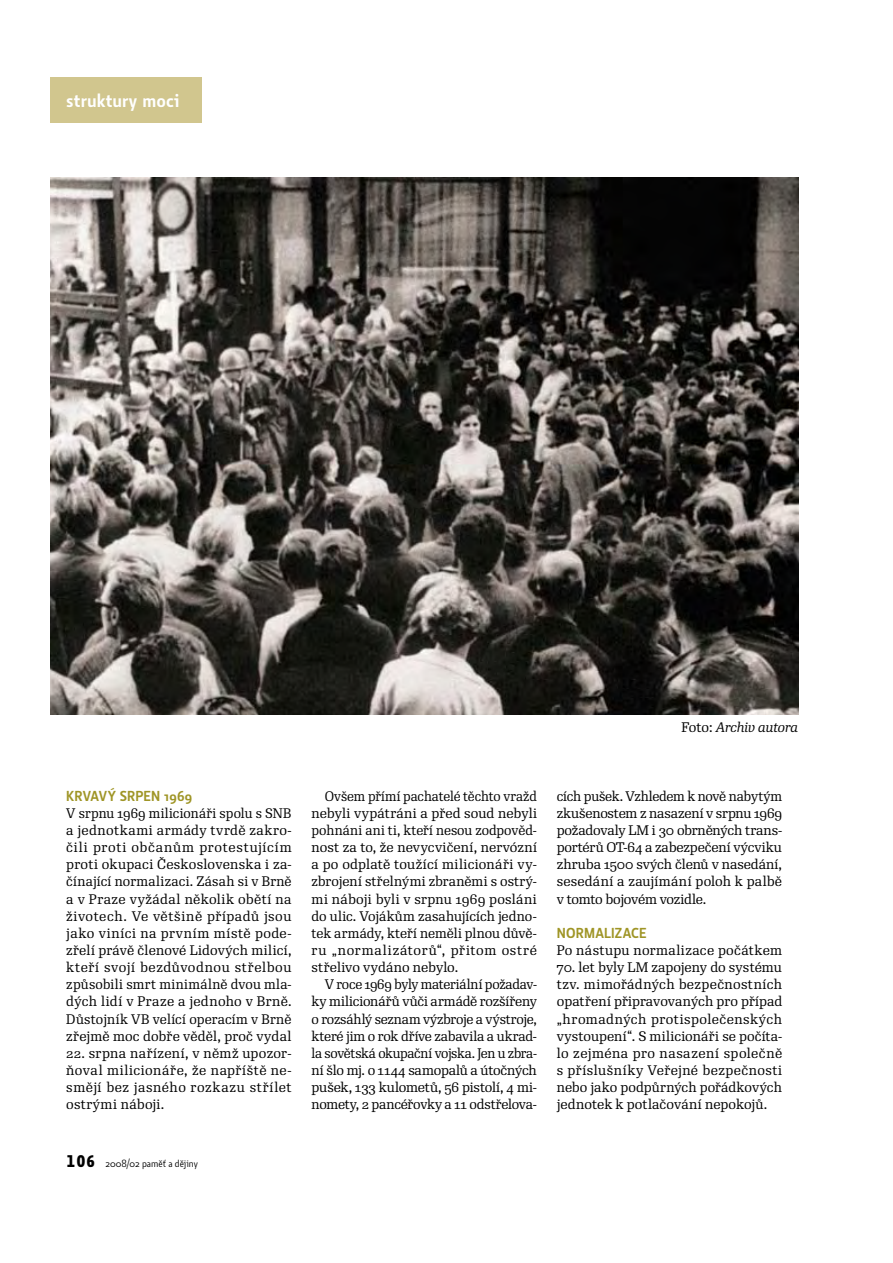
<style>
.page{position:relative;width:893px;height:1263px;background:#fff}
.page>*{position:absolute;margin:0;border:0;box-sizing:border-box;transform-origin:0 0}
.t1{font:600 18.75px "Botanika Std";color:#fff}
.t2{font:600 14.1px "Botanika Std";letter-spacing:.015em;color:#9f9526}
.t3{font:13.35px/17.1px "Re Public Std";letter-spacing:.01em;color:#000;text-align:justify}
.t4{font:13.35px/17.1px "Re Public Std";letter-spacing:.01em;color:#000;text-align:justify;scale:.96 1}
.t5{font:13.35px/17.1px "Re Public Std";letter-spacing:.01em;color:#000;text-align:justify;scale:.95 1}
.t6{font:italic 13.35px "Re Public Std";letter-spacing:-.01em;color:#000}
.t7{font:10.2px "Botanika Std";color:#000}
.s1{font-style:normal}
.s2{font-family:"Botanika Mono";font-weight:700;font-size:16.35px}
</style>
<div class="page">
<div style="left:50px;top:77px;width:152px;height:46px;background:#d1c68e"></div>
<img style="left:50px;top:178px;width:748px;height:537px">
<h1 class="t1" style="left:66px;top:93px;width:115px">struktury moci</h1>
<p class="t6" style="left:681px;top:721px;width:118px"><span class="s1">Foto:</span> Archiv autora</p>
<p class="t2" style="left:66px;top:790px;width:127px">KRVAVÝ SRPEN 1969</p>
<p class="t4" style="left:66px;top:805px;width:236px">V srpnu 1969 milicionáři spolu s SNB a jednotkami armády tvrdě zakro&shy;čili proti občanům protestujícím proti okupaci Československa i za&shy;čínající normalizaci. Zásah si v Brně a v Praze vyžádal několik obětí na životech. Ve většině případů jsou jako viníci na prvním místě pode&shy;zřelí právě členové Lidových milicí, kteří svojí bezdůvodnou střelbou způsobili smrt minimálně dvou mla&shy;dých lidí v Praze a jednoho v Brně.<br>Důstojník VB velící operacím v Brně zřejmě moc dobře věděl, proč vydal</p>
<p class="t3" style="left:66px;top:1045px;width:227px">22. srpna nařízení, v němž upozor&shy;ňoval milicionáře, že napříště ne&shy;smějí bez jasného rozkazu střílet ostrými náboji.</p>
<p class="t7" style="left:66px;top:1159px;width:133px"><span class="s2">106</span> 2008/02 paměť a dějiny</p>
<p class="t5" style="left:312px;top:788px;width:239px;text-indent:13px">Ovšem přímí pachatelé těchto vražd nebyli vypátráni a před soud nebyli pohnáni ani ti, kteří nesou zodpověd&shy;nost za to, že nevycvičení, nervózní a po odplatě toužící milicionáři vy&shy;zbrojení střelnými zbraněmi s ostrý&shy;mi náboji byli v srpnu 1969 posláni do ulic. Vojákům zasahujících jedno&shy;tek armády, kteří neměli plnou důvě&shy;ru „normalizátorů“, přitom ostré střelivo vydáno nebylo.</p>
<p class="t3" style="left:312px;top:977px;width:227px;text-indent:13px">V roce 1969 byly materiální požadav&shy;ky milicionářů vůči armádě rozšířeny o rozsáhlý seznam výzbroje a výstroje, které jim o rok dříve zabavila a ukrad&shy;la sovětská okupační vojska. Jen u zbra&shy;ní šlo mj. o 1144 samopalů a útočných pušek, 133 kulometů, 56 pistolí, 4 mi&shy;nomety, 2 pancéřovky a 11 odstřelova-</p>
<p class="t3" style="left:557px;top:788px;width:227px">cích pušek. Vzhledem k nově nabytým zkušenostem z nasazení v srpnu 1969 požadovaly LM i 30 obrněných trans&shy;portérů OT-64 a zabezpečení výcviku zhruba 1500 svých členů v nasedání, sesedání a zaujímání poloh k palbě v tomto bojovém vozidle.</p>
<p class="t2" style="left:557px;top:927px;width:91px">NORMALIZACE</p>
<p class="t3" style="left:557px;top:943px;width:227px">Po nástupu normalizace počátkem</p>
<p class="t3" style="left:557px;top:960px;width:227px">70. let byly LM zapojeny do systému tzv. mimořádných bezpečnostních opatření připravovaných pro případ „hromadných protispolečenských vystoupení“. S milicionáři se počíta&shy;lo zejména pro nasazení společně s příslušníky Veřejné bezpečnosti nebo jako podpůrných pořádkových jednotek k potlačování nepokojů.</p>
</div>
